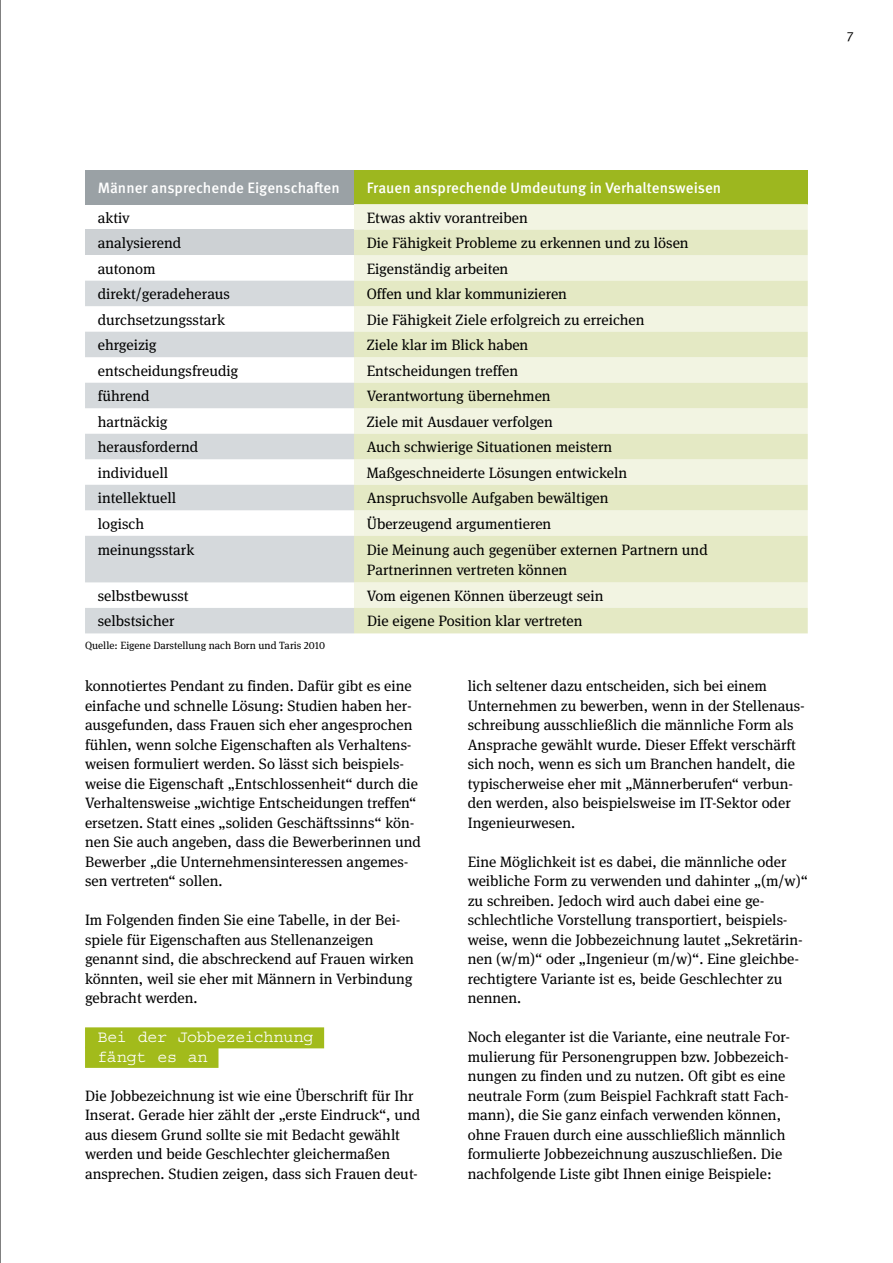
<style>
.page{position:relative;width:893px;height:1263px;background:#fff}
.page>*{position:absolute;margin:0;border:0;box-sizing:border-box;transform-origin:0 0}
.t1{font:16.5px/19.5px "Courier Std";letter-spacing:-.01em;color:#fff}
.t2{font:15px/19.5px "Meta Serif OT";color:#000}
.t3{font:500 15px "Meta OT";color:#fff}
.t4{font:13.5px "Meta OT Norm";color:#000}
.t5{font:10.5px "Meta Serif OT";color:#000}
</style>
<div class="page">
<hr style="left:0;top:0;width:1px;height:1263px;background:#000">
<div style="left:85px;top:1027px;width:239px;height:21px;background:#a2bb1b"></div>
<div style="left:85px;top:1047px;width:133px;height:21px;background:#a2bb1b"></div>
<div style="left:85px;top:170px;width:269px;height:34px;background:#9aa1a5"></div>
<div style="left:354px;top:170px;width:454px;height:34px;background:#9db71f"></div>
<div style="left:354px;top:204px;width:454px;height:26px;background:#f2f4e2"></div>
<div style="left:85px;top:230px;width:269px;height:25px;background:#cdd1d4"></div>
<svg style="left:354px;top:230px;width:454px;height:403px;background:#eaedd1"></svg>
<svg style="left:85px;top:281px;width:269px;height:352px;fill:#d5d9dc"></svg>
<p class="t4" style="left:847px;top:28px;width:8px">7</p>
<p class="t3" style="left:98px;top:179px;width:244px">Männer ansprechende Eigenschaften</p>
<p class="t3" style="left:367px;top:179px;width:356px">Frauen ansprechende Umdeutung in Verhaltensweisen</p>
<p class="t2" style="left:98px;top:208px;width:33px">aktiv</p>
<p class="t2" style="left:367px;top:208px;width:163px">Etwas aktiv vorantreiben</p>
<p class="t2" style="left:98px;top:233px;width:85px">analysierend</p>
<p class="t2" style="left:367px;top:233px;width:323px">Die Fähigkeit Probleme zu erkennen und zu lösen</p>
<p class="t2" style="left:98px;top:259px;width:59px">autonom</p>
<p class="t2" style="left:367px;top:259px;width:143px">Eigenständig arbeiten</p>
<p class="t2" style="left:98px;top:284px;width:134px">direkt/geradeheraus</p>
<p class="t2" style="left:367px;top:284px;width:202px">Offen und klar kommunizieren</p>
<p class="t2" style="left:98px;top:310px;width:129px">durchsetzungsstark</p>
<p class="t2" style="left:367px;top:310px;width:279px">Die Fähigkeit Ziele erfolgreich zu erreichen</p>
<p class="t2" style="left:98px;top:335px;width:60px">ehrgeizig</p>
<p class="t2" style="left:367px;top:335px;width:163px">Ziele klar im Blick haben</p>
<p class="t2" style="left:98px;top:361px;width:142px">entscheidungsfreudig</p>
<p class="t2" style="left:367px;top:361px;width:153px">Entscheidungen treffen</p>
<p class="t2" style="left:98px;top:386px;width:53px">führend</p>
<p class="t2" style="left:367px;top:386px;width:185px">Verantwortung übernehmen</p>
<p class="t2" style="left:98px;top:412px;width:71px">hartnäckig</p>
<p class="t2" style="left:367px;top:412px;width:188px">Ziele mit Ausdauer verfolgen</p>
<p class="t2" style="left:98px;top:437px;width:102px">herausfordernd</p>
<p class="t2" style="left:367px;top:437px;width:247px">Auch schwierige Situationen meistern</p>
<p class="t2" style="left:98px;top:463px;width:72px">individuell</p>
<p class="t2" style="left:367px;top:463px;width:262px">Maßgeschneiderte Lösungen entwickeln</p>
<p class="t2" style="left:98px;top:488px;width:80px">intellektuell</p>
<p class="t2" style="left:367px;top:488px;width:243px">Anspruchsvolle Aufgaben bewältigen</p>
<p class="t2" style="left:98px;top:514px;width:48px">logisch</p>
<p class="t2" style="left:367px;top:514px;width:186px">Überzeugend argumentieren</p>
<p class="t2" style="left:98px;top:540px;width:98px">meinungsstark</p>
<p class="t2" style="left:367px;top:540px;width:343px">Die Meinung auch gegenüber externen Partnern und<br>Partnerinnen vertreten können</p>
<p class="t2" style="left:98px;top:586px;width:92px">selbstbewusst</p>
<p class="t2" style="left:367px;top:586px;width:238px">Vom eigenen Können überzeugt sein</p>
<p class="t2" style="left:98px;top:611px;width:78px">selbstsicher</p>
<p class="t2" style="left:367px;top:611px;width:217px">Die eigene Position klar vertreten</p>
<p class="t5" style="left:85px;top:638px;width:242px">Quelle: Eigene Darstellung nach Born und Taris 2010</p>
<p class="t2" style="left:85px;top:676px;width:338px">konnotiertes Pendant zu finden. Dafür gibt es eine einfache und schnelle Lösung: Studien haben her&shy;ausgefunden, dass Frauen sich eher angesprochen fühlen, wenn solche Eigenschaften als Verhaltens&shy;weisen formuliert werden. So lässt sich beispiels&shy;weise die Eigenschaft „Entschlossenheit“ durch die Verhaltensweise „wichtige Entscheidungen treffen“ ersetzen. Statt eines „soliden Geschäftssinns“ kön&shy;nen Sie auch angeben, dass die Bewerberinnen und Bewerber „die Unternehmensinteressen angemes&shy;sen vertreten“ sollen.</p>
<p class="t2" style="left:85px;top:910px;width:330px">Im Folgenden finden Sie eine Tabelle, in der Bei&shy;spiele für Eigenschaften aus Stellenanzeigen genannt sind, die abschreckend auf Frauen wirken könnten, weil sie eher mit Männern in Verbindung gebracht werden.</p>
<p class="t1" style="left:98px;top:1028px;width:217px">Bei der Jobbezeichnung fängt es an</p>
<p class="t2" style="left:85px;top:1086px;width:337px">Die Jobbezeichnung ist wie eine Überschrift für Ihr Inserat. Gerade hier zählt der „erste Eindruck“, und aus diesem Grund sollte sie mit Bedacht gewählt werden und beide Geschlechter gleichermaßen ansprechen. Studien zeigen, dass sich Frauen deut-</p>
<p class="t2" style="left:468px;top:676px;width:339px">lich seltener dazu entscheiden, sich bei einem Unternehmen zu bewerben, wenn in der Stellenaus&shy;schreibung ausschließlich die männliche Form als Ansprache gewählt wurde. Dieser Effekt verschärft sich noch, wenn es sich um Branchen handelt, die typischerweise eher mit „Männerberufen“ verbun&shy;den werden, also beispielsweise im IT-Sektor oder Ingenieurwesen.</p>
<p class="t2" style="left:468px;top:852px;width:342px">Eine Möglichkeit ist es dabei, die männliche oder weibliche Form zu verwenden und dahinter „(m/w)“ zu schreiben. Jedoch wird auch dabei eine ge&shy;schlechtliche Vorstellung transportiert, beispiels&shy;weise, wenn die Jobbezeichnung lautet „Sekretärin&shy;nen (w/m)“ oder „Ingenieur (m/w)“. Eine gleichbe&shy;rechtigtere Variante ist es, beide Geschlechter zu nennen.</p>
<p class="t2" style="left:468px;top:1027px;width:324px">Noch eleganter ist die Variante, eine neutrale For&shy;mulierung für Personengruppen bzw. Jobbezeich&shy;nungen zu finden und zu nutzen. Oft gibt es eine neutrale Form (zum Beispiel Fachkraft statt Fach&shy;mann), die Sie ganz einfach verwenden können, ohne Frauen durch eine ausschließlich männlich formulierte Jobbezeichnung auszuschließen. Die nachfolgende Liste gibt Ihnen einige Beispiele:</p>
</div>
